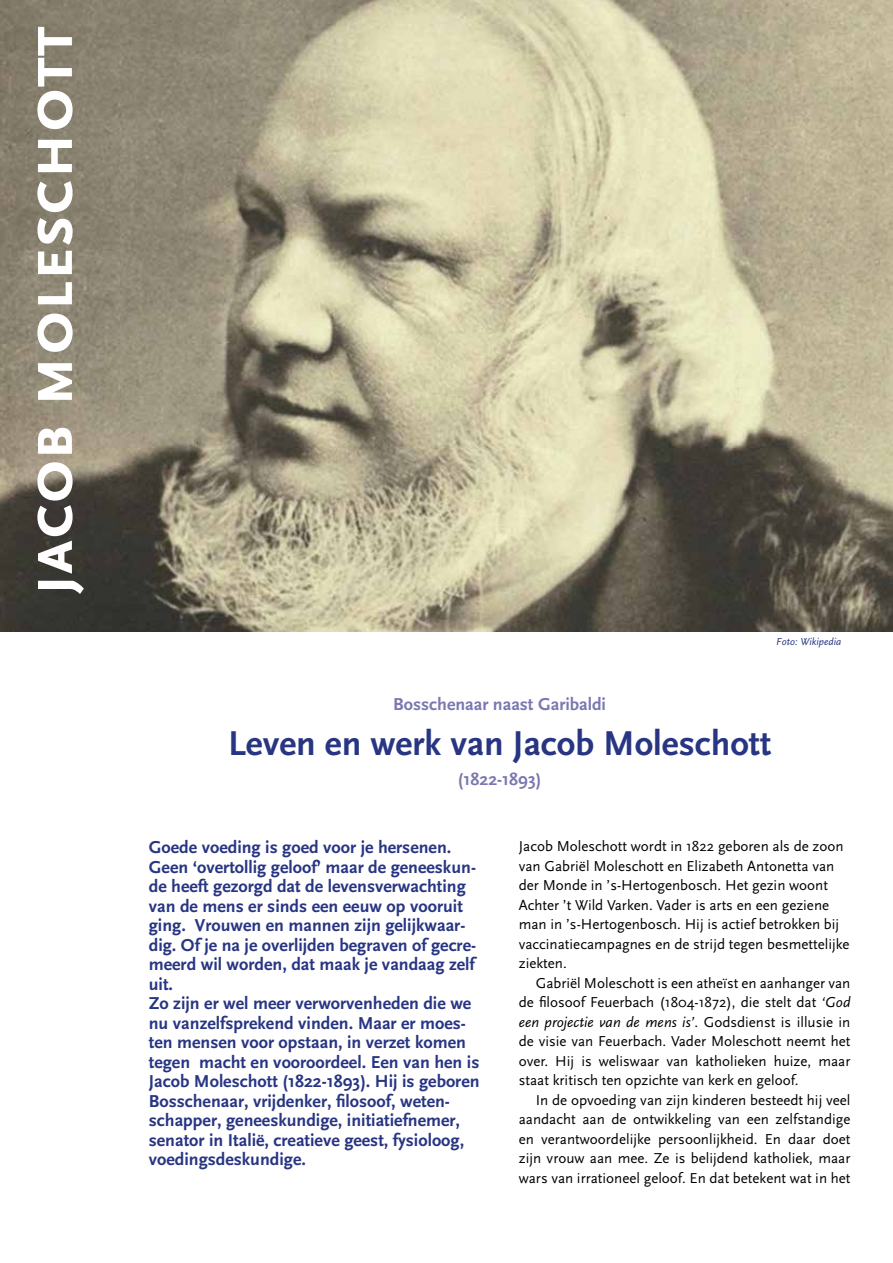
<style>
.page{position:relative;width:893px;height:1263px;background:#fff}
.page>*{position:absolute;margin:0;border:0;box-sizing:border-box;transform-origin:0 0}
.t1{font:700 69px "Scala Sans Caps";color:#fff}
.t2{font:700 36px "Scala Sans";color:#283583}
.t3{font:700 18px/19.5px "Scala Sans";color:#283583}
.t4{font:700 18px "Scala Sans";color:#7b78b1}
.t5{font:15px/19.5px "Scala Sans";color:#000;text-align:justify}
.t6{font:italic 10.5px "Scala Sans";color:#283583}
.s1{font-style:italic}
</style>
<div class="page">
<img style="left:0;top:0;width:893px;height:631px">
<h1 class="t1" style="left:11px;top:595px;width:571px;rotate:-90deg">jacob moleschott</h1>
<p class="t6" style="left:776px;top:636px;width:67px">Foto: Wikipedia</p>
<p class="t4" style="left:393px;top:694px;width:214px">Bosschenaar naast Garibaldi</p>
<h2 class="t2" style="left:228px;top:724px;width:545px">Leven en werk van Jacob Moleschott</h2>
<p class="t4" style="left:458px;top:769px;width:85px">(1822-1893)</p>
<p class="t3" style="left:149px;top:838px;width:332px">Goede voeding is goed voor je hersenen.<br>Geen ‘overtollig geloof’ maar de geneeskun&shy;de heeft gezorgd dat de levensverwachting van de mens er sinds een eeuw op vooruit ging. Vrouwen en mannen zijn gelijkwaar&shy;dig. Of je na je overlijden begraven of gecre&shy;meerd wil worden, dat maak je vandaag zelf uit.<br>Zo zijn er wel meer verworvenheden die we nu vanzelfsprekend vinden. Maar er moes&shy;ten mensen voor opstaan, in verzet komen tegen macht en vooroordeel. Een van hen is Jacob Moleschott (1822-1893). Hij is geboren Bosschenaar, vrijdenker, filosoof, weten&shy;schapper, geneeskundige, initiatiefnemer, senator in Italië, creatieve geest, fysioloog, voedingsdeskundige.</p>
<p class="t5" style="left:519px;top:837px;width:332px;text-align:left">Jacob Moleschott wordt in 1822 geboren als de zoon van Gabriël Moleschott en Elizabeth Antonetta van der Monde in ’s-Hertogenbosch. Het gezin woont Achter ’t Wild Varken. Vader is arts en een geziene man in ’s-Hertogenbosch. Hij is actief betrokken bij vaccinatiecampagnes en de strijd tegen besmettelijke ziekten.</p>
<p class="t5" style="left:519px;top:973px;width:333px;text-indent:17px">Gabriël Moleschott is een atheïst en aanhanger van de filosoof Feuerbach (1804-1872), die stelt dat <span class="s1">‘God een projectie van de mens is’</span>. Godsdienst is illusie in de visie van Feuerbach. Vader Moleschott neemt het over. Hij is weliswaar van katholieken huize, maar staat kritisch ten opzichte van kerk en geloof.</p>
<p class="t5" style="left:519px;top:1090px;width:333px;text-indent:17px">In de opvoeding van zijn kinderen besteedt hij veel aandacht aan de ontwikkeling van een zelfstandige en verantwoordelijke persoonlijkheid. En daar doet zijn vrouw aan mee. Ze is belijdend katholiek, maar wars van irrationeel geloof. En dat betekent wat in het</p>
</div>
